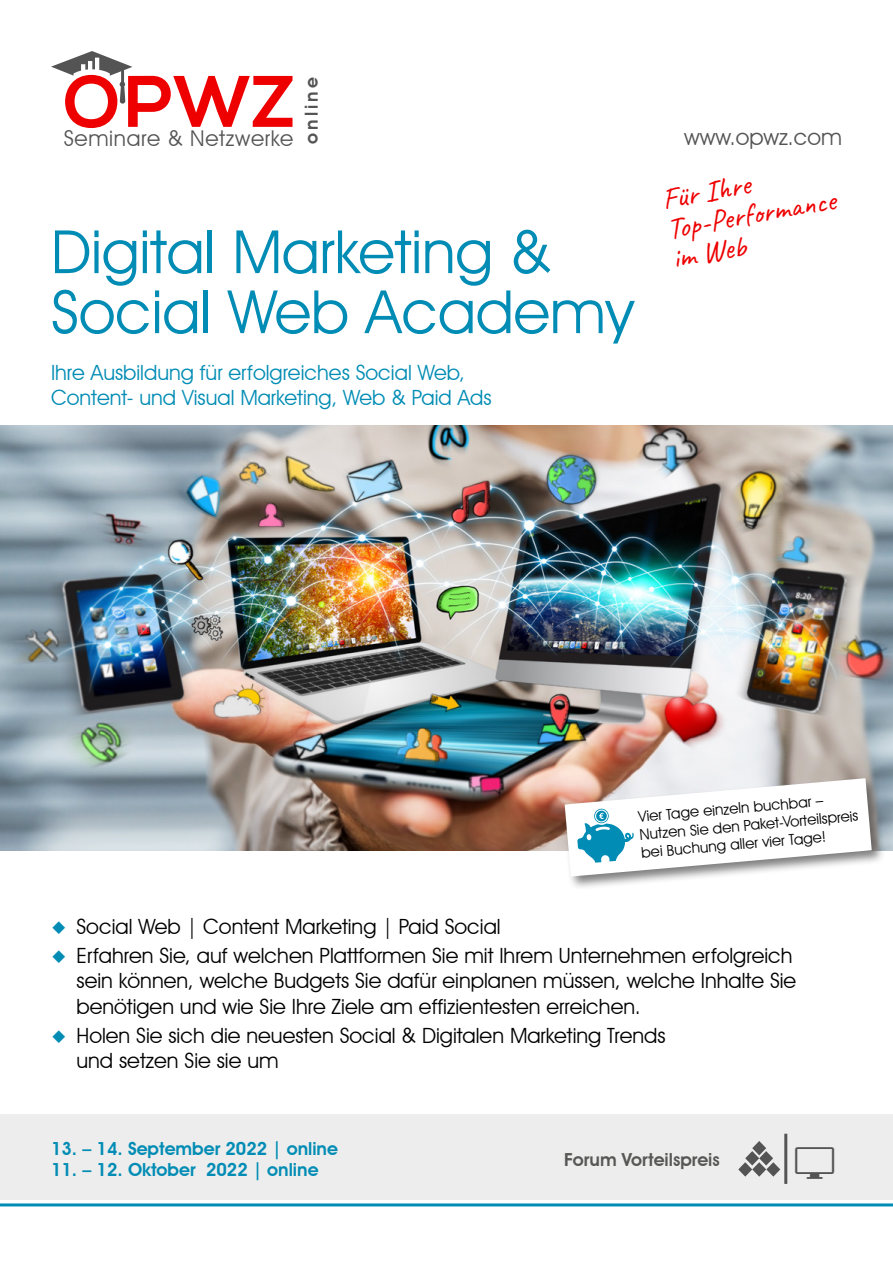
<style>
.page{position:relative;width:893px;height:1263px;background:#fff}
.page>*{position:absolute;margin:0;border:0;box-sizing:border-box;transform-origin:0 0}
.t1{font:700 72.75px "Nexa";color:#e00}
.t2{font:60px/60px "Avant Garde IT Cby BT";color:#008cb4}
.t3{font:30px/30px "Caveat";color:#e00}
.t4{font:22.5px "Avant Garde IT Cby BT";color:#545454}
.t5{font:21.75px "Avant Garde IT Cby BT";letter-spacing:.03em;color:#545454}
.t6{font:21px/25.2px "Avant Garde IT Cby BT";color:#000}
.t7{font:21px/25.2px "Avant Garde IT Cby BT";color:#008cb4}
.t8{font:600 18px "Avant Garde IT Cby BT";color:#008cb4}
.t9{font:600 18px "Avant Garde IT Cby BT";color:#575756}
.t10{font:600 18px "Avant Garde IT Cby BT";letter-spacing:.17em;color:#545454}
.t11{font:15px/18px "Avant Garde IT Cby BT";color:#000}
.s1{color:#008cb4}
</style>
<div class="page">
<hr style="left:0;top:1203px;width:893px;height:3px;background:#008cb4">
<svg style="left:51px;top:51px;width:81px;height:53px"></svg>
<img style="left:0;top:425px;width:893px;height:425px">
<div style="left:0;top:1114px;width:497px;height:85px;background:#ededed"></div>
<div style="left:472px;top:1114px;width:421px;height:85px;background:#ededed"></div>
<hr style="left:784px;top:1134px;width:3px;height:50px;background:#545454">
<svg style="left:738px;top:1141px;width:42px;height:35px"></svg>
<div style="left:563px;top:776px;width:323px;height:115px;background:#545454;opacity:.75"></div>
<svg style="left:565px;top:778px;width:307px;height:98px"></svg>
<h1 class="t1" style="left:64px;top:60px;width:232px">OPWZ</h1>
<p class="t10" style="left:301px;top:144px;width:68px;rotate:-90deg">online</p>
<p class="t5" style="left:64px;top:125px;width:231px">Seminare &amp; Netzwerke</p>
<h2 class="t2" style="left:51px;top:221px;width:584px">Digital Marketing &amp;<br>Social Web Academy</h2>
<p class="t7" style="left:51px;top:359px;width:442px">Ihre Ausbildung für erfolgreiches Social Web,<br>Content- und Visual Marketing, Web &amp; Paid Ads</p>
<p class="t4" style="left:684px;top:123px;width:159px">www.opwz.com</p>
<h3 class="t3" style="left:660px;top:184px;width:172px;rotate:-10deg">Für Ihre<br>Top-Performance im Web</h3>
<p class="t11" style="left:637px;top:807px;width:221px;rotate:-5deg">Vier Tage einzeln buchbar –<br>Nutzen Sie den Paket-Vorteilspreis bei Buchung aller vier Tage!</p>
<p class="t6" style="left:51px;top:913px;width:451px"><span class="s1">◆</span> Social Web | Content Marketing | Paid Social</p>
<p class="t6" style="left:77px;top:943px;width:721px;text-indent:-26px"><span class="s1">◆</span> Erfahren Sie, auf welchen Plattformen Sie mit Ihrem Unternehmen erfolgreich sein können, welche Budgets Sie dafür einplanen müssen, welche Inhalte Sie benötigen und wie Sie Ihre Ziele am effizientesten erreichen.</p>
<p class="t6" style="left:77px;top:1023px;width:591px;text-indent:-26px"><span class="s1">◆</span> Holen Sie sich die neuesten Social &amp; Digitalen Marketing Trends und setzen Sie sie um</p>
<p class="t8" style="left:51px;top:1137px;width:289px">13. – 14. September 2022 | online</p>
<p class="t8" style="left:51px;top:1159px;width:269px">11. – 12. Oktober 2022 | online</p>
<p class="t9" style="left:564px;top:1148px;width:157px">Forum Vorteilspreis</p>
</div>
